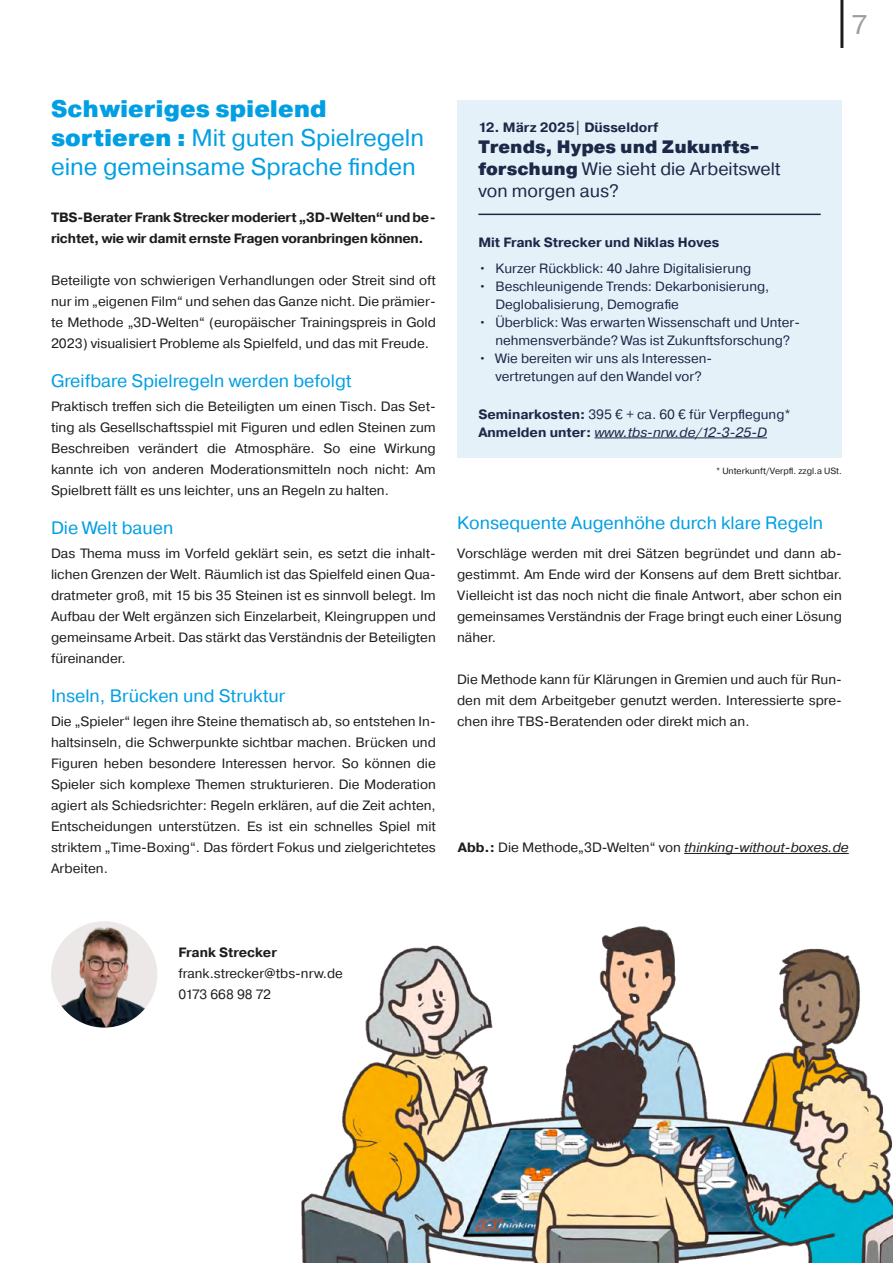
<style>
.page{position:relative;width:893px;height:1263px;background:#fff}
.page>*{position:absolute;margin:0;border:0;box-sizing:border-box;transform-origin:0 0}
.t1{font:27px "Pragmatica";color:#9d9d9c}
.t2{font:24px/28.8px "Pragmatica";color:#009fe3}
.t3{font:18px "Pragmatica";color:#009fe3}
.t4{font:18px/21.6px "Pragmatica";color:#1c2848}
.t5{font:13.5px/21px "Pragmatica";color:#1d1d1b;text-align:justify}
.t6{font:13.5px/18px "Pragmatica";color:#1c2848;text-align:center}
.t7{font:700 13.5px/18px "Pragmatica";color:#1c2848}
.t8{font:700 13.5px/21px "Pragmatica";letter-spacing:-.02em;color:#1d1d1b}
.t9{font:italic 13.5px "Pragmatica";color:#1d1d1b}
.t10{font:700 13.5px "Pragmatica";color:#1d1d1b}
.t11{font:9px "Pragmatica";color:#1d1d1b}
.s1{font-weight:900}
.s2{font-weight:400}
.s3{font-weight:400;font-style:italic}
.s4{font-weight:700;font-style:normal}
.s5{font-style:normal}
</style>
<div class="page">
<img style="left:301px;top:926px;width:592px;height:337px">
<div style="left:457px;top:100px;width:385px;height:358px;background:#e5f1f8"></div>
<hr style="left:478px;top:214px;width:343px;height:1px;background:#1c2848">
<hr style="left:594px;top:438px;width:173px;height:1px;background:#1c2848">
<hr style="left:684px;top:853px;width:165px;height:1px;background:#1d1d1b">
<img style="left:51px;top:921px;width:106px;height:106px;border-radius:53px">
<hr style="left:840px;top:0;width:3px;height:48px;background:#1d1d1b">
<h1 class="t1" style="left:852px;top:8px;width:17px">7</h1>
<h2 class="t2" style="left:51px;top:95px;width:375px"><span class="s1">Schwieriges spielend sortieren :</span> Mit guten Spielregeln eine gemeinsame Sprache finden</h2>
<p class="t8" style="left:51px;top:207px;width:386px">TBS-Berater Frank Strecker moderiert „3D-Welten“ und be&shy;richtet, wie wir damit ernste Fragen voranbringen können.</p>
<p class="t5" style="left:51px;top:270px;width:386px">Beteiligte von schwierigen Verhandlungen oder Streit sind oft nur im „eigenen Film“ und sehen das Ganze nicht. Die prämier&shy;te Methode „3D-Welten“ (europäischer Trainingspreis in Gold 2023) visualisiert Probleme als Spielfeld, und das mit Freude.</p>
<h3 class="t3" style="left:51px;top:370px;width:302px">Greifbare Spielregeln werden befolgt</h3>
<p class="t5" style="left:51px;top:396px;width:386px">Praktisch treffen sich die Beteiligten um einen Tisch. Das Set&shy;ting als Gesellschaftsspiel mit Figuren und edlen Steinen zum Beschreiben verändert die Atmosphäre. So eine Wirkung kannte ich von anderen Moderationsmitteln noch nicht: Am Spielbrett fällt es uns leichter, uns an Regeln zu halten.</p>
<h3 class="t3" style="left:51px;top:517px;width:124px">Die Welt bauen</h3>
<p class="t5" style="left:51px;top:543px;width:386px">Das Thema muss im Vorfeld geklärt sein, es setzt die inhalt&shy;lichen Grenzen der Welt. Räumlich ist das Spielfeld einen Qua&shy;dratmeter groß, mit 15 bis 35 Steinen ist es sinnvoll belegt. Im Aufbau der Welt ergänzen sich Einzelarbeit, Kleingruppen und gemeinsame Arbeit. Das stärkt das Verständnis der Beteiligten füreinander.</p>
<h3 class="t3" style="left:51px;top:685px;width:236px">Inseln, Brücken und Struktur</h3>
<p class="t5" style="left:51px;top:711px;width:386px">Die „Spieler“ legen ihre Steine thematisch ab, so entstehen In&shy;haltsinseln, die Schwerpunkte sichtbar machen. Brücken und Figuren heben besondere Interessen hervor. So können die Spieler sich komplexe Themen strukturieren. Die Moderation agiert als Schiedsrichter: Regeln erklären, auf die Zeit achten, Entscheidungen unterstützen. Es ist ein schnelles Spiel mit striktem „Time-Boxing“. Das fördert Fokus und zielgerichtetes Arbeiten.</p>
<p class="t7" style="left:478px;top:118px;width:182px">12. März 2025| Düsseldorf</p>
<h3 class="t4" style="left:478px;top:137px;width:304px"><span class="s1">Trends, Hypes und Zukunfts&shy;forschung</span> Wie sieht die Arbeitswelt von morgen aus?</h3>
<p class="t7" style="left:478px;top:233px;width:242px">Mit Frank Strecker und Niklas Hoves</p>
<p class="t6" style="left:478px;top:260px;width:274px">• Kurzer Rückblick: 40 Jahre Digitalisierung</p>
<p class="t6" style="left:495px;top:278px;width:275px;text-align:left;text-indent:-17px">• Beschleunigende Trends: Dekarbonisierung,<br>Deglobalisierung, Demografie</p>
<p class="t6" style="left:478px;top:314px;width:323px">• Überblick: Was erwarten Wissenschaft und Unter&shy;nehmensverbände? Was ist Zukunftsforschung?</p>
<p class="t6" style="left:478px;top:350px;width:235px">• Wie bereiten wir uns als Interessen&shy;vertretungen auf den Wandel vor?</p>
<p class="t7" style="left:478px;top:405px;width:314px">Seminarkosten: <span class="s2">395 € + ca. 60 € für Verpflegung*<br></span>Anmelden unter: <span class="s3">www.tbs-nrw.de/12-3-25-D</span></p>
<p class="t11" style="left:716px;top:465px;width:127px">* Unterkunft/Verpfl. zzgl.a USt.</p>
<h3 class="t3" style="left:457px;top:512px;width:368px">Konsequente Augenhöhe durch klare Regeln</h3>
<p class="t5" style="left:457px;top:543px;width:386px">Vorschläge werden mit drei Sätzen begründet und dann ab&shy;gestimmt. Am Ende wird der Konsens auf dem Brett sichtbar.<br>Vielleicht ist das noch nicht die finale Antwort, aber schon ein gemeinsames Verständnis der Frage bringt euch einer Lösung näher.</p>
<p class="t5" style="left:457px;top:669px;width:386px">Die Methode kann für Klärungen in Gremien und auch für Run&shy;den mit dem Arbeitgeber genutzt werden. Interessierte spre&shy;chen ihre TBS-Beratenden oder direkt mich an.</p>
<p class="t9" style="left:458px;top:839px;width:392px"><span class="s4">Abb.:</span> <span class="s5">Die Methode„3D-Welten“ von</span> thinking-without-boxes.de</p>
<p class="t10" style="left:179px;top:944px;width:100px">Frank Strecker</p>
<p class="t5" style="left:179px;top:963px;width:166px">frank.strecker@tbs-nrw.de<br>0173 668 98 72</p>
</div>
